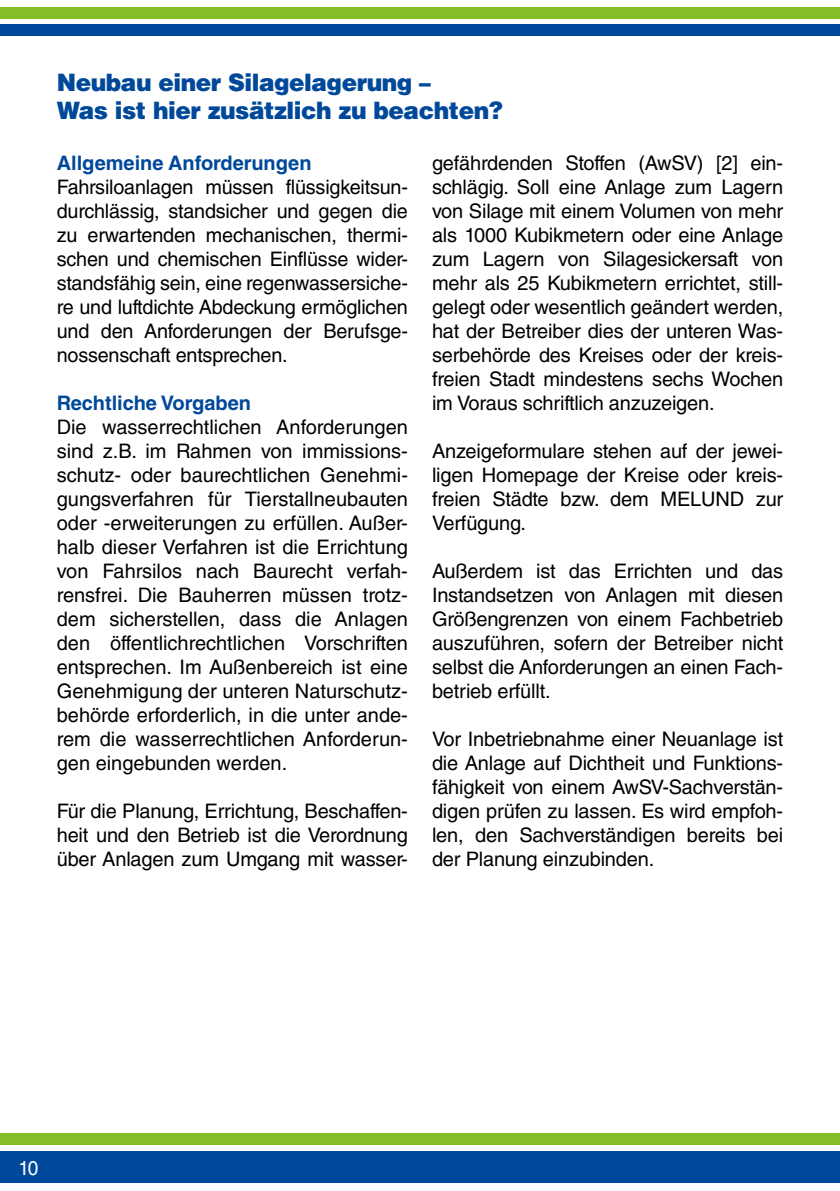
<style>
.page{position:relative;width:840px;height:1191px;background:#fff}
.page>*{position:absolute;margin:0;border:0;box-sizing:border-box;transform-origin:0 0}
.t1{font:900 24px/28px "Helvetica LT Std";letter-spacing:-.02em;color:#00489a}
.t2{font:20px/24px "Helvetica LT Std";letter-spacing:-.01em;color:#000;text-align:justify}
.t3{font:700 20px "Helvetica LT Std";color:#00489a}
.t4{font:20px "Helvetica LT Std";color:#fff;scale:.95 1}
</style>
<div class="page">
<div style="left:0;top:1151px;width:839px;height:32px;background:#00489a"></div>
<div style="left:0;top:1133px;width:839px;height:11px;background:#86bc25"></div>
<div style="left:0;top:25px;width:839px;height:11px;background:#00489a"></div>
<div style="left:0;top:8px;width:839px;height:11px;background:#86bc25"></div>
<p class="t1" style="left:57px;top:68px;width:447px">Neubau einer Silagelagerung –<br>Was ist hier zusätzlich zu beachten?</p>
<p class="t3" style="left:57px;top:150px;width:256px">Allgemeine Anforderungen</p>
<p class="t2" style="left:57px;top:175px;width:352px">Fahrsiloanlagen müssen flüssigkeitsun&shy;durchlässig, standsicher und gegen die zu erwartenden mechanischen, thermi&shy;schen und chemischen Einflüsse wider&shy;standsfähig sein, eine regenwassersiche&shy;re und luftdichte Abdeckung ermöglichen und den Anforderungen der Berufsge&shy;nossenschaft entsprechen.</p>
<p class="t3" style="left:57px;top:390px;width:196px">Rechtliche Vorgaben</p>
<p class="t2" style="left:57px;top:415px;width:352px">Die wasserrechtlichen Anforderungen sind z.B. im Rahmen von immissions&shy;schutz- oder baurechtlichen Genehmi&shy;gungsverfahren für Tierstallneubauten oder -erweiterungen zu erfüllen. Außer&shy;halb dieser Verfahren ist die Errichtung von Fahrsilos nach Baurecht verfah&shy;rensfrei. Die Bauherren müssen trotz&shy;dem sicherstellen, dass die Anlagen den öffentlichrechtlichen Vorschriften entsprechen. Im Außenbereich ist eine Genehmigung der unteren Naturschutz&shy;behörde erforderlich, in die unter ande&shy;rem die wasserrechtlichen Anforderun&shy;gen eingebunden werden.</p>
<p class="t2" style="left:57px;top:799px;width:352px">Für die Planung, Errichtung, Beschaffen&shy;heit und den Betrieb ist die Verordnung über Anlagen zum Umgang mit wasser-</p>
<p class="t2" style="left:432px;top:151px;width:352px">gefährdenden Stoffen (AwSV) [2] ein&shy;schlägig. Soll eine Anlage zum Lagern von Silage mit einem Volumen von mehr als 1000 Kubikmetern oder eine Anlage zum Lagern von Silagesickersaft von mehr als 25 Kubikmetern errichtet, still&shy;gelegt oder wesentlich geändert werden, hat der Betreiber dies der unteren Was&shy;serbehörde des Kreises oder der kreis&shy;freien Stadt mindestens sechs Wochen im Voraus schriftlich anzuzeigen.</p>
<p class="t2" style="left:432px;top:439px;width:352px">Anzeigeformulare stehen auf der jewei&shy;ligen Homepage der Kreise oder kreis&shy;freien Städte bzw. dem MELUND zur Verfügung.</p>
<p class="t2" style="left:432px;top:559px;width:352px">Außerdem ist das Errichten und das Instandsetzen von Anlagen mit diesen Größengrenzen von einem Fachbetrieb auszuführen, sofern der Betreiber nicht selbst die Anforderungen an einen Fach&shy;betrieb erfüllt.</p>
<p class="t2" style="left:432px;top:727px;width:352px">Vor Inbetriebnahme einer Neuanlage ist die Anlage auf Dichtheit und Funktions&shy;fähigkeit von einem AwSV-Sachverstän&shy;digen prüfen zu lassen. Es wird empfoh&shy;len, den Sachverständigen bereits bei der Planung einzubinden.</p>
<p class="t4" style="left:18px;top:1156px;width:22px">10</p>
</div>
